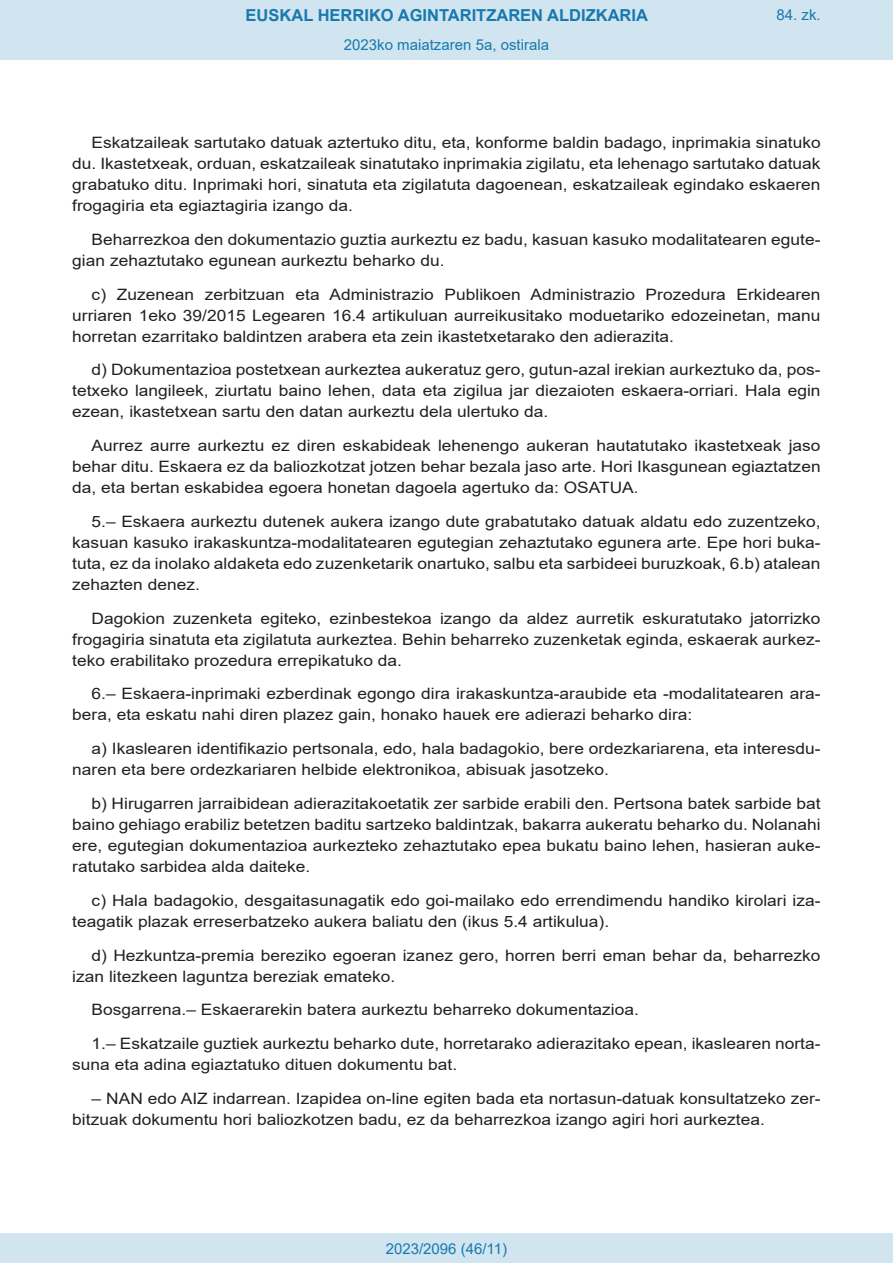
<style>
.page{position:relative;width:893px;height:1263px;background:#fff}
.page>*{position:absolute;margin:0;border:0;box-sizing:border-box;transform-origin:0 0}
.t1{font:700 16.5px "Arial";color:#1879ad}
.BOPVDetalle{font:15.6px/21px "Arial";color:#231f20;text-align:justify;scale:1.11 1}
.Paginacion_Centro{font:15px "Arial";color:#1879ad}
</style>
<div class="page">
<div style="left:0;top:0;width:893px;height:60px;background:#d0e5f0"></div>
<div style="left:0;top:1233px;width:893px;height:30px;background:#d0e5f0"></div>
<p class="t1" style="left:246px;top:3px;width:404px">EUSKAL HERRIKO AGINTARITZAREN ALDIZKARIA</p>
<p class="Paginacion_Centro" style="left:344px;top:35px;width:207px">2023ko maiatzaren 5a, ostirala</p>
<p class="Paginacion_Centro" style="left:776px;top:5px;width:46px">84. zk.</p>
<p class="BOPVDetalle" style="left:72px;top:132px;width:676px;text-indent:19px">Eskatzaileak sartutako datuak aztertuko ditu, eta, konforme baldin badago, inprimakia sinatuko du. Ikastetxeak, orduan, eskatzaileak sinatutako inprimakia zigilatu, eta lehenago sartutako datuak grabatuko ditu. Inprimaki hori, sinatuta eta zigilatuta dagoenean, eskatzaileak egindako eskaeren frogagiria eta egiaztagiria izango da.</p>
<p class="BOPVDetalle" style="left:72px;top:229px;width:676px;text-indent:19px">Beharrezkoa den dokumentazio guztia aurkeztu ez badu, kasuan kasuko modalitatearen egute&shy;gian zehaztutako egunean aurkeztu beharko du.</p>
<p class="BOPVDetalle" style="left:72px;top:284px;width:676px;text-indent:19px">c) Zuzenean zerbitzuan eta Administrazio Publikoen Administrazio Prozedura Erkidearen urriaren 1eko 39/2015 Legearen 16.4 artikuluan aurreikusitako moduetariko edozeinetan, manu horretan ezarritako baldintzen arabera eta zein ikastetxetarako den adierazita.</p>
<p class="BOPVDetalle" style="left:72px;top:359px;width:676px;text-indent:19px">d) Dokumentazioa postetxean aurkeztea aukeratuz gero, gutun-azal irekian aurkeztuko da, pos&shy;tetxeko langileek, ziurtatu baino lehen, data eta zigilua jar diezaioten eskaera-orriari. Hala egin ezean, ikastetxean sartu den datan aurkeztu dela ulertuko da.</p>
<p class="BOPVDetalle" style="left:72px;top:435px;width:676px;text-indent:19px">Aurrez aurre aurkeztu ez diren eskabideak lehenengo aukeran hautatutako ikastetxeak jaso behar ditu. Eskaera ez da baliozkotzat jotzen behar bezala jaso arte. Hori Ikasgunean egiaztatzen da, eta bertan eskabidea egoera honetan dagoela agertuko da: OSATUA.</p>
<p class="BOPVDetalle" style="left:72px;top:511px;width:676px;text-indent:19px">5.– Eskaera aurkeztu dutenek aukera izango dute grabatutako datuak aldatu edo zuzentzeko, kasuan kasuko irakaskuntza-modalitatearen egutegian zehaztutako egunera arte. Epe hori buka&shy;tuta, ez da inolako aldaketa edo zuzenketarik onartuko, salbu eta sarbideei buruzkoak, 6.b) atalean zehazten denez.</p>
<p class="BOPVDetalle" style="left:72px;top:608px;width:676px;text-indent:19px">Dagokion zuzenketa egiteko, ezinbestekoa izango da aldez aurretik eskuratutako jatorrizko frogagiria sinatuta eta zigilatuta aurkeztea. Behin beharreko zuzenketak eginda, eskaerak aurkez&shy;teko erabilitako prozedura errepikatuko da.</p>
<p class="BOPVDetalle" style="left:72px;top:683px;width:676px;text-indent:19px">6.– Eskaera-inprimaki ezberdinak egongo dira irakaskuntza-araubide eta -modalitatearen ara&shy;bera, eta eskatu nahi diren plazez gain, honako hauek ere adierazi beharko dira:</p>
<p class="BOPVDetalle" style="left:72px;top:738px;width:676px;text-indent:19px">a) Ikaslearen identifikazio pertsonala, edo, hala badagokio, bere ordezkariarena, eta interesdu&shy;naren eta bere ordezkariaren helbide elektronikoa, abisuak jasotzeko.</p>
<p class="BOPVDetalle" style="left:72px;top:793px;width:676px;text-indent:19px">b) Hirugarren jarraibidean adierazitakoetatik zer sarbide erabili den. Pertsona batek sarbide bat baino gehiago erabiliz betetzen baditu sartzeko baldintzak, bakarra aukeratu beharko du. Nolanahi ere, egutegian dokumentazioa aurkezteko zehaztutako epea bukatu baino lehen, hasieran auke&shy;ratutako sarbidea alda daiteke.</p>
<p class="BOPVDetalle" style="left:72px;top:890px;width:676px;text-indent:19px">c) Hala badagokio, desgaitasunagatik edo goi-mailako edo errendimendu handiko kirolari iza&shy;teagatik plazak erreserbatzeko aukera baliatu den (ikus 5.4 artikulua).</p>
<p class="BOPVDetalle" style="left:72px;top:944px;width:676px;text-indent:19px">d) Hezkuntza-premia bereziko egoeran izanez gero, horren berri eman behar da, beharrezko izan litezkeen laguntza bereziak emateko.</p>
<p class="BOPVDetalle" style="left:92px;top:999px;width:495px">Bosgarrena.– Eskaerarekin batera aurkeztu beharreko dokumentazioa.</p>
<p class="BOPVDetalle" style="left:72px;top:1033px;width:676px;text-indent:19px">1.– Eskatzaile guztiek aurkeztu beharko dute, horretarako adierazitako epean, ikaslearen norta&shy;suna eta adina egiaztatuko dituen dokumentu bat.</p>
<p class="BOPVDetalle" style="left:72px;top:1088px;width:676px;text-indent:19px">– NAN edo AIZ indarrean. Izapidea on-line egiten bada eta nortasun-datuak konsultatzeko zer&shy;bitzuak dokumentu hori baliozkotzen badu, ez da beharrezkoa izango agiri hori aurkeztea.</p>
<p class="Paginacion_Centro" style="left:386px;top:1238px;width:123px">2023/2096 (46/11)</p>
</div>
